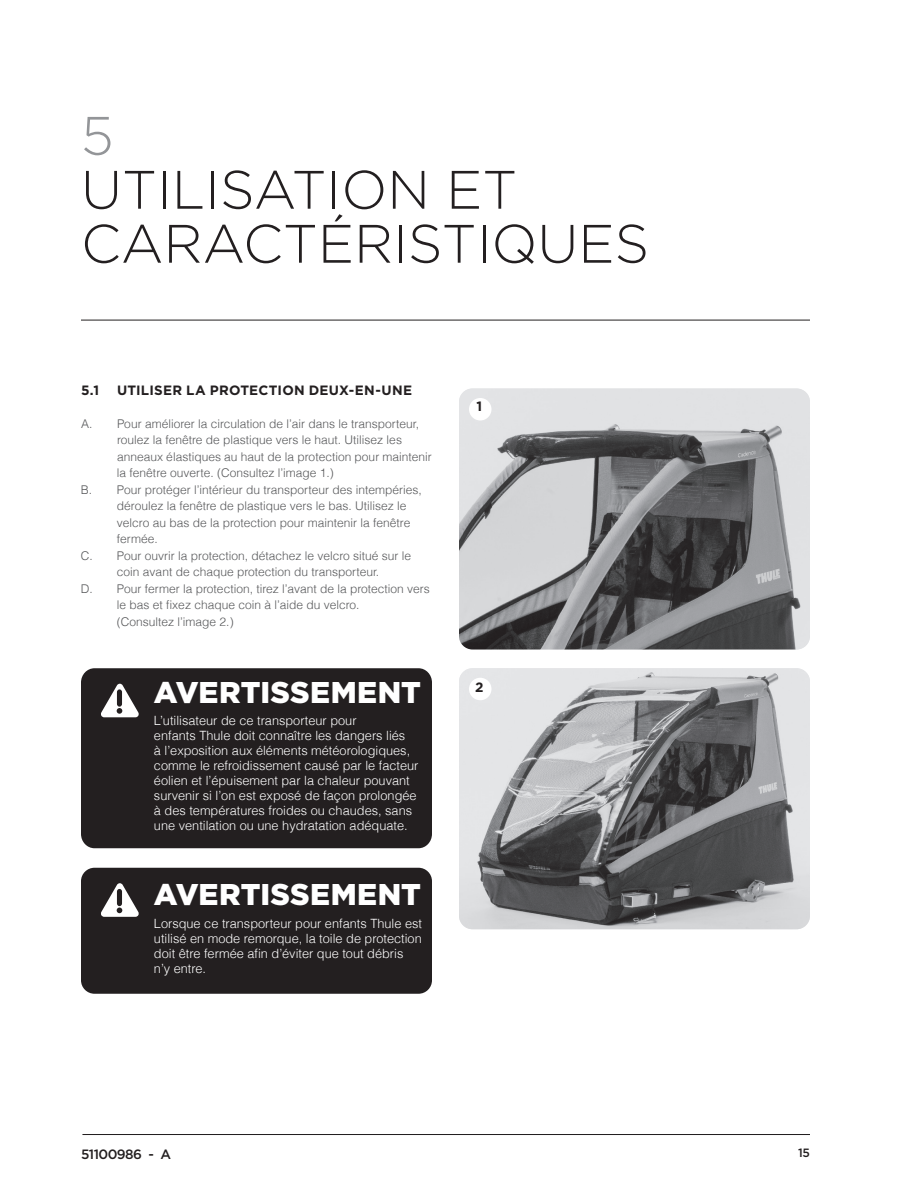
<style>
.page{position:relative;width:918px;height:1188px;background:#fff}
.page>*{position:absolute;margin:0;border:0;box-sizing:border-box;transform-origin:0 0}
.t1{font:300 54px/54px "Gotham";color:#231f20}
.t2{font:300 54px "Gotham";color:#939598}
.t3{font:900 30px "Gotham";letter-spacing:.005em;color:#fff}
.t4{font:700 13.5px "Gotham";letter-spacing:.02em;color:#231f20}
.t5{font:500 13.5px "Thule";letter-spacing:-.04em;color:#231f20}
.t6{font:300 12.75px/15px "Helvetica";color:#fff}
.t7{font:300 12px "Helvetica";color:#57585a}
.t8{font:500 12px "Thule";color:#231f20}
</style>
<div class="page">
<hr style="left:82px;top:1134px;width:728px;height:1px;background:#231f20">
<hr style="left:81px;top:320px;width:729px;height:1px;background:#231f20">
<div style="left:81px;top:668px;width:351px;height:180px;background:#231f20;border-radius:14px"></div>
<svg style="left:101px;top:684px;width:38px;height:33px"></svg>
<div style="left:81px;top:868px;width:351px;height:126px;background:#231f20;border-radius:13px"></div>
<svg style="left:101px;top:883px;width:38px;height:34px"></svg>
<img style="left:459px;top:388px;width:351px;height:262px">
<img style="left:459px;top:668px;width:351px;height:261px">
<div style="left:469px;top:398px;width:23px;height:23px;background:#fff;border-radius:50%"></div>
<div style="left:469px;top:678px;width:23px;height:22px;background:#fff;border-radius:50%"></div>
<h1 class="t2" style="left:81px;top:106px;width:34px">5</h1>
<h1 class="t1" style="left:81px;top:162px;width:570px">UTILISATION ET<br>CARACTÉRISTIQUES</h1>
<p class="t4" style="left:81px;top:382px;width:333px">5.1 UTI LISER LA PROTECTION DEUX-EN-UNE</p>
<p class="t7" style="left:81px;top:416px;width:340px">A. Pour améliorer la circulation de l’air dans le transporteur,</p>
<p class="t7" style="left:117px;top:432px;width:286px">roulez la fenêtre de plastique vers le haut. Utilisez les</p>
<p class="t7" style="left:117px;top:449px;width:316px">anneaux élastiques au haut de la protection pour maintenir</p>
<p class="t7" style="left:117px;top:465px;width:218px">la fenêtre ouverte. (Consultez l’image 1.)</p>
<p class="t7" style="left:81px;top:482px;width:342px">B. Pour protéger l’intérieur du transporteur des intempéries,</p>
<p class="t7" style="left:117px;top:498px;width:291px">déroulez la fenêtre de plastique vers le bas. Utilisez le</p>
<p class="t7" style="left:117px;top:515px;width:295px">velcro au bas de la protection pour maintenir la fenêtre</p>
<p class="t7" style="left:117px;top:531px;width:42px">fermée.</p>
<p class="t7" style="left:81px;top:548px;width:332px">C. Pour ouvrir la protection, détachez le velcro situé sur le</p>
<p class="t7" style="left:117px;top:564px;width:264px">coin avant de chaque protection du transporteur.</p>
<p class="t7" style="left:81px;top:581px;width:351px">D. Pour fermer la protection, tirez l’avant de la protection vers</p>
<p class="t7" style="left:117px;top:597px;width:244px">le bas et fixez chaque coin à l’aide du velcro.</p>
<p class="t7" style="left:117px;top:614px;width:118px">(Consultez l’image 2.)</p>
<h2 class="t3" style="left:154px;top:675px;width:269px">AVERTISSEMENT</h2>
<p class="t6" style="left:154px;top:713px;width:266px">L’utilisateur de ce transporteur pour<br>enfants Thule doit connaître les dangers liés<br>à l’exposition aux éléments météorologiques, comme le refroidissement causé par le facteur éolien et l’épuisement par la chaleur pouvant survenir si l’on est exposé de façon prolongée à des températures froides ou chaudes, sans une ventilation ou une hydratation adéquate.</p>
<h2 class="t3" style="left:154px;top:877px;width:269px">AVERTISSEMENT</h2>
<p class="t6" style="left:154px;top:915px;width:270px">Lorsque ce transporteur pour enfants Thule est utilisé en mode remorque, la toile de protection doit être fermée afin d’éviter que tout débris n’y entre.</p>
<p class="t4" style="left:477px;top:398px;width:7px">1</p>
<p class="t4" style="left:475px;top:679px;width:10px">2</p>
<p class="t5" style="left:81px;top:1145px;width:92px">51100986 - A</p>
<p class="t8" style="left:798px;top:1145px;width:13px">15</p>
</div>
